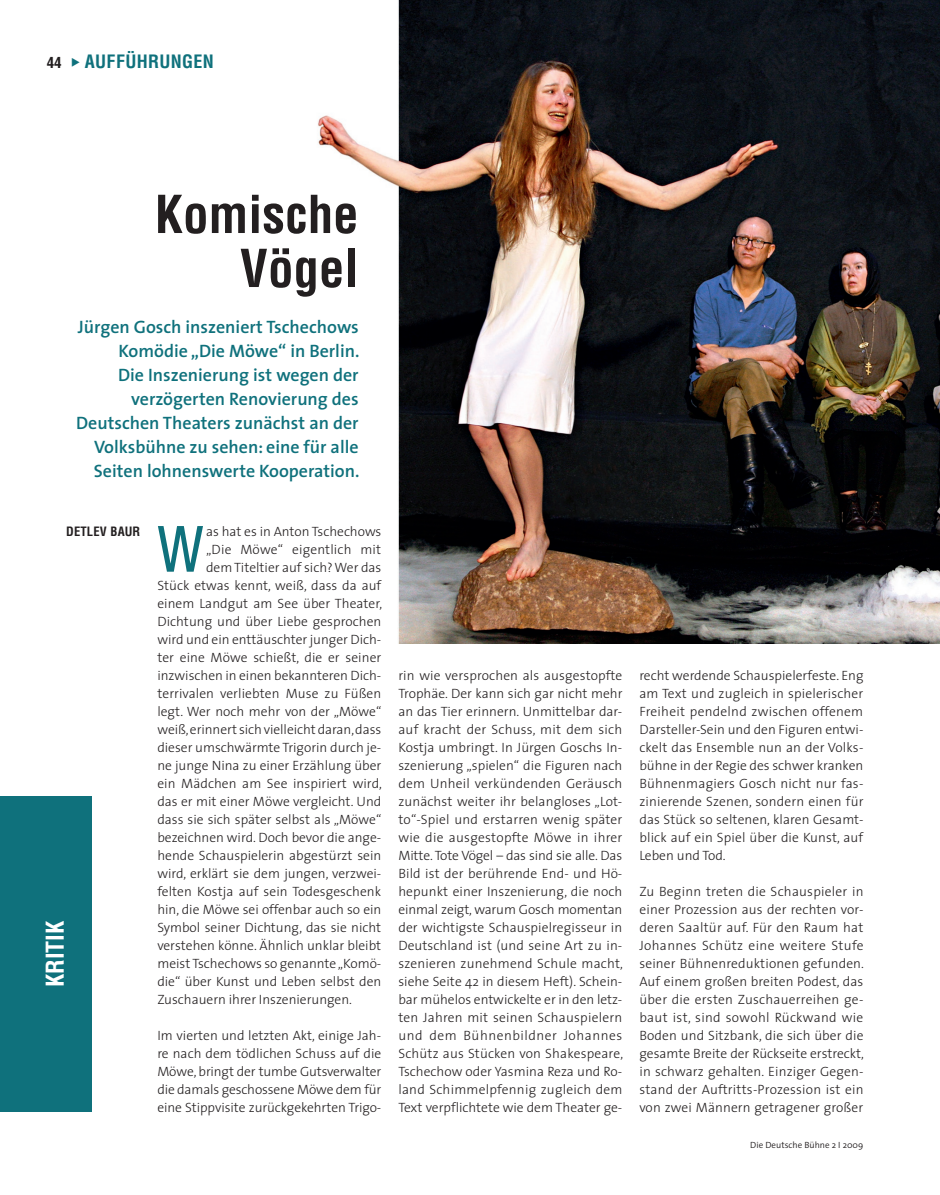
<style>
.page{position:relative;width:940px;height:1195px;background:#fff}
.page>*{position:absolute;margin:0;border:0;box-sizing:border-box;transform-origin:0 0}
.t1{font:condensed 63.9px "Helvetica Neue LT Std";color:#0f717c}
.t2{font:700 condensed 51px/54px "Helvetica";color:#231f20;text-align:right}
.t3{font:700 condensed 24px "Helvetica LT Std";color:#fff}
.t4{font:600 18px/24px "The Sans";color:#0f717c;text-align:right}
.t5{font:700 condensed 18px "Helvetica LT Std";letter-spacing:.02em;color:#0f717c}
.t6{font:300 13.5px/18px "The Sans";color:#231f20;text-align:justify}
.t7{font:700 condensed 12.6px "Helvetica";letter-spacing:.01em;color:#231f20}
.t8{font:300 9px "The Sans";color:#231f20}
.s1{font-size:15px;color:#231f20}
</style>
<div class="page">
<img style="left:318px;top:0;width:622px;height:644px">
<div style="left:0;top:796px;width:91px;height:316px;background:#0f717c"></div>
<h3 class="t5" style="left:47px;top:50px;width:169px"><span class="s1">44</span> ◆ AUFFÜHRUNGEN</h3>
<h2 class="t2" style="left:155px;top:187px;width:205px">Komische<br>Vögel</h2>
<h3 class="t4" style="left:76px;top:314px;width:285px">Jürgen Gosch inszeniert Tschechows Komödie „Die Möwe“ in Berlin.<br>Die Inszenierung ist wegen der verzögerten Renovierung des Deutschen Theaters zunächst an der Volksbühne zu sehen: eine für alle Seiten lohnenswerte Kooperation.</h3>
<p class="t7" style="left:66px;top:523px;width:76px">DETLEV BAUR</p>
<h3 class="t3" style="left:40px;top:987px;width:68px;rotate:-90deg">KRITIK</h3>
<h1 class="t1" style="left:157px;top:512px;width:48px">W</h1>
<p class="t6" style="left:206px;top:522px;width:177px">as hat es in Anton Tschechows</p>
<p class="t6" style="left:206px;top:540px;width:177px">„Die Möwe“ eigentlich mit</p>
<p class="t6" style="left:206px;top:558px;width:177px">dem Titeltier auf sich? Wer das</p>
<p class="t6" style="left:157px;top:576px;width:225px">Stück etwas kennt, weiß, dass da auf</p>
<p class="t6" style="left:157px;top:594px;width:226px">einem Landgut am See über Theater,</p>
<p class="t6" style="left:157px;top:612px;width:225px">Dichtung und über Liebe gesprochen</p>
<p class="t6" style="left:157px;top:630px;width:225px">wird und ein enttäuschter junger Dich-</p>
<p class="t6" style="left:157px;top:648px;width:225px">ter eine Möwe schießt, die er seiner</p>
<p class="t6" style="left:157px;top:666px;width:225px">inzwischen in einen bekannteren Dich-</p>
<p class="t6" style="left:157px;top:684px;width:225px">terrivalen verliebten Muse zu Füßen</p>
<p class="t6" style="left:157px;top:702px;width:225px">legt. Wer noch mehr von der „Möwe“</p>
<p class="t6" style="left:157px;top:720px;width:225px">weiß, erinnert sich vielleicht daran, dass</p>
<p class="t6" style="left:157px;top:738px;width:225px">dieser umschwärmte Trigorin durch je-</p>
<p class="t6" style="left:157px;top:756px;width:225px">ne junge Nina zu einer Erzählung über</p>
<p class="t6" style="left:157px;top:774px;width:226px">ein Mädchen am See inspiriert wird,</p>
<p class="t6" style="left:157px;top:792px;width:225px">das er mit einer Möwe vergleicht. Und</p>
<p class="t6" style="left:157px;top:810px;width:225px">dass sie sich später selbst als „Möwe“</p>
<p class="t6" style="left:157px;top:828px;width:225px">bezeichnen wird. Doch bevor die ange-</p>
<p class="t6" style="left:157px;top:846px;width:225px">hende Schauspielerin abgestürzt sein</p>
<p class="t6" style="left:157px;top:864px;width:225px">wird, erklärt sie dem jungen, verzwei-</p>
<p class="t6" style="left:157px;top:882px;width:225px">felten Kostja auf sein Todesgeschenk</p>
<p class="t6" style="left:157px;top:900px;width:225px">hin, die Möwe sei offenbar auch so ein</p>
<p class="t6" style="left:157px;top:918px;width:225px">Symbol seiner Dichtung, das sie nicht</p>
<p class="t6" style="left:157px;top:936px;width:225px">verstehen könne. Ähnlich unklar bleibt</p>
<p class="t6" style="left:157px;top:954px;width:225px">meist Tschechows so genannte „Komö-</p>
<p class="t6" style="left:157px;top:972px;width:225px">die“ über Kunst und Leben selbst den</p>
<p class="t6" style="left:157px;top:990px;width:196px">Zuschauern ihrer Inszenierungen.</p>
<p class="t6" style="left:157px;top:1026px;width:225px">Im vierten und letzten Akt, einige Jah&shy;re nach dem tödlichen Schuss auf die Möwe, bringt der tumbe Gutsverwalter die damals geschossene Möwe dem für eine Stippvisite zurückgekehrten Trigo-</p>
<p class="t6" style="left:398px;top:666px;width:226px">rin wie versprochen als ausgestopfte Trophäe. Der kann sich gar nicht mehr an das Tier erinnern. Unmittelbar dar&shy;auf kracht der Schuss, mit dem sich Kostja umbringt. In Jürgen Goschs In&shy;szenierung „spielen“ die Figuren nach dem Unheil verkündenden Geräusch zunächst weiter ihr belangloses „Lot&shy;to“-Spiel und erstarren wenig später wie die ausgestopfte Möwe in ihrer Mitte. Tote Vögel – das sind sie alle. Das Bild ist der berührende End- und Hö&shy;hepunkt einer Inszenierung, die noch einmal zeigt, warum Gosch momentan der wichtigste Schauspielregisseur in Deutschland ist (und seine Art zu in&shy;szenieren zunehmend Schule macht, siehe Seite 42 in diesem Heft). Schein&shy;bar mühelos entwickelte er in den letz&shy;ten Jahren mit seinen Schauspielern und dem Bühnenbildner Johannes Schütz aus Stücken von Shakespeare, Tschechow oder Yasmina Reza und Ro&shy;land Schimmelpfennig zugleich dem Text verpflichtete wie dem Theater ge-</p>
<p class="t6" style="left:639px;top:666px;width:226px">recht werdende Schauspielerfeste. Eng am Text und zugleich in spielerischer Freiheit pendelnd zwischen offenem Darsteller-Sein und den Figuren entwi&shy;ckelt das Ensemble nun an der Volks&shy;bühne in der Regie des schwer kranken Bühnenmagiers Gosch nicht nur fas&shy;zinierende Szenen, sondern einen für das Stück so seltenen, klaren Gesamt&shy;blick auf ein Spiel über die Kunst, auf Leben und Tod.</p>
<p class="t6" style="left:639px;top:882px;width:226px">Zu Beginn treten die Schauspieler in einer Prozession aus der rechten vor&shy;deren Saaltür auf. Für den Raum hat Johannes Schütz eine weitere Stufe seiner Bühnenreduktionen gefunden.<br>Auf einem großen breiten Podest, das über die ersten Zuschauerreihen ge&shy;baut ist, sind sowohl Rückwand wie Boden und Sitzbank, die sich über die gesamte Breite der Rückseite erstreckt, in schwarz gehalten. Einziger Gegen&shy;stand der Auftritts-Prozession ist ein von zwei Männern getragener großer</p>
<p class="t8" style="left:750px;top:1137px;width:115px">Die Deutsche Bühne 2 I 2009</p>
</div>
